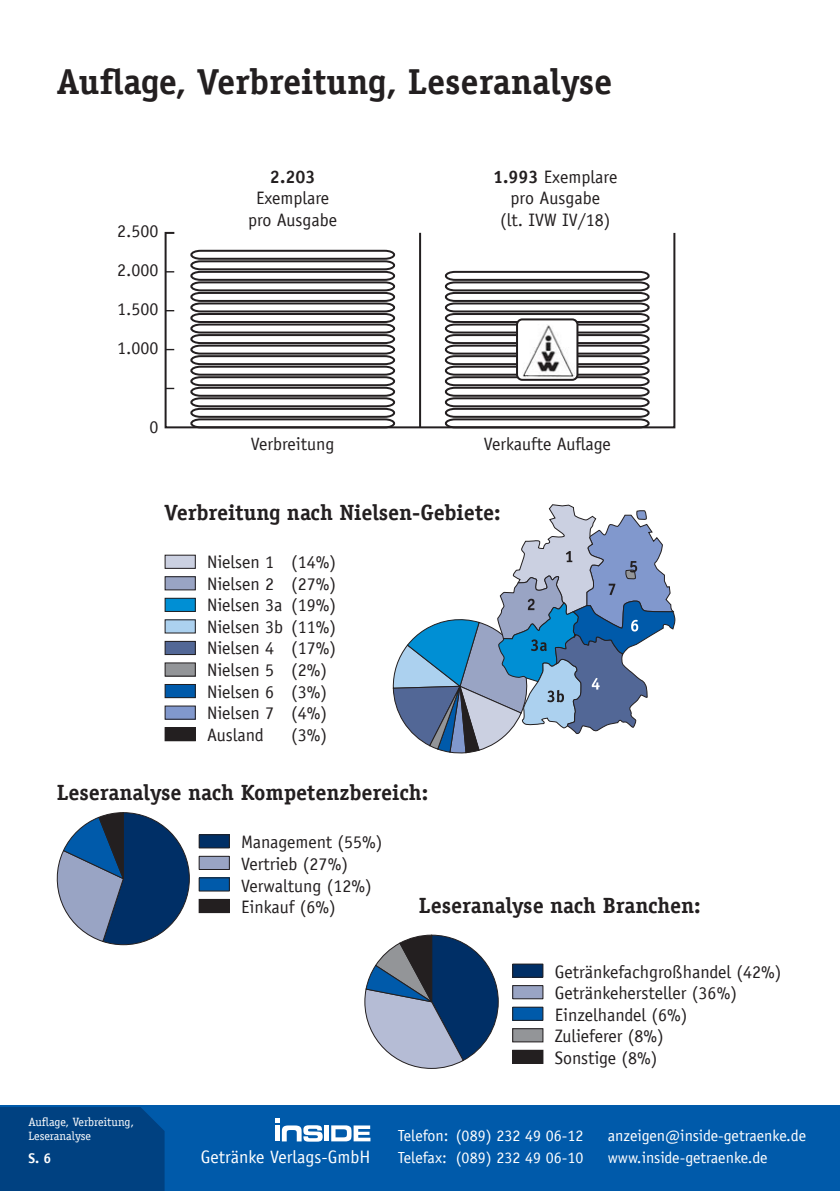
<style>
.page{position:relative;width:840px;height:1191px;background:#fff}
.page>*{position:absolute;margin:0;border:0;box-sizing:border-box;transform-origin:0 0}
.t1{font:700 36px "Officina Serif LT";color:#231f20}
.t2{font:700 22px "Officina Serif LT";color:#231f20}
.t3{font:18px/21.6px "Officina Sans LT";color:#231f20}
.t4{font:18px "Officina Sans LT";color:#fff}
.t5{font:700 18px "Officina Sans LT";color:#231f20}
.t6{font:16px/21.6px "Officina Sans LT";color:#fff}
.t7{font:700 14px "Officina Sans LT";color:#fff}
.t8{font:12px/14.4px "Officina Serif LT";color:#fff}
.s1{font-weight:700}
</style>
<div class="page">
<div style="left:0;top:1106px;width:839px;height:85px;background:#005aaa"></div>
<div style="left:0;top:1107px;width:164px;height:84px;background:#004181"></div>
<svg style="left:275px;top:1118px;width:47px;height:23px"></svg>
<div style="left:324px;top:1125px;width:5px;height:16px;background:#fff"></div>
<svg style="left:331px;top:1125px;width:39px;height:16px"></svg>
<svg style="left:164px;top:231px;width:512px;height:198px"></svg>
<hr style="left:419px;top:233px;width:2px;height:194px;background:#231f20">
<svg style="left:189px;top:249px;width:207px;height:180px"></svg>
<svg style="left:392px;top:504px;width:283px;height:249px"></svg>
<div style="left:165px;top:555px;width:30px;height:13px;background:#cbd0e1"></div>
<div style="left:164px;top:554px;width:32px;height:15px;border:1px solid #231f20"></div>
<div style="left:165px;top:577px;width:30px;height:13px;background:#99a4c4"></div>
<div style="left:164px;top:576px;width:32px;height:14px;border:1px solid #231f20"></div>
<div style="left:165px;top:598px;width:30px;height:13px;background:#008fd4"></div>
<div style="left:164px;top:598px;width:32px;height:14px;border:1px solid #231f20"></div>
<div style="left:165px;top:620px;width:30px;height:13px;background:#acd1ef"></div>
<div style="left:165px;top:641px;width:30px;height:13px;background:#526796"></div>
<div style="left:164px;top:641px;width:32px;height:14px;border:1px solid #231f20"></div>
<div style="left:165px;top:663px;width:30px;height:13px;background:#939598"></div>
<div style="left:164px;top:662px;width:32px;height:14px;border:1px solid #231f20"></div>
<div style="left:165px;top:684px;width:30px;height:13px;background:#005aaa"></div>
<div style="left:164px;top:684px;width:32px;height:14px;border:1px solid #231f20"></div>
<div style="left:165px;top:706px;width:30px;height:13px;background:#8198cd"></div>
<div style="left:165px;top:727px;width:30px;height:13px;background:#231f20"></div>
<div style="left:164px;top:727px;width:32px;height:14px;border:1px solid #231f20"></div>
<div style="left:199px;top:834px;width:30px;height:14px;background:#002f66"></div>
<div style="left:198px;top:834px;width:32px;height:14px;border:1px solid #231f20"></div>
<div style="left:199px;top:856px;width:30px;height:13px;background:#99a4c4"></div>
<div style="left:198px;top:855px;width:32px;height:15px;border:1px solid #231f20"></div>
<div style="left:199px;top:878px;width:30px;height:13px;background:#005aaa"></div>
<div style="left:198px;top:877px;width:32px;height:14px;border:1px solid #231f20"></div>
<div style="left:199px;top:899px;width:30px;height:13px;background:#231f20"></div>
<div style="left:198px;top:899px;width:32px;height:14px;border:1px solid #231f20"></div>
<svg style="left:56px;top:812px;width:133px;height:133px"></svg>
<svg style="left:364px;top:934px;width:135px;height:135px"></svg>
<div style="left:512px;top:964px;width:30px;height:13px;background:#002f66"></div>
<div style="left:512px;top:963px;width:31px;height:14px;border:1px solid #231f20"></div>
<div style="left:512px;top:985px;width:30px;height:13px;background:#99a4c4"></div>
<div style="left:512px;top:985px;width:31px;height:14px;border:1px solid #231f20"></div>
<div style="left:512px;top:1007px;width:30px;height:13px;background:#005aaa"></div>
<div style="left:512px;top:1006px;width:31px;height:14px;border:1px solid #231f20"></div>
<div style="left:512px;top:1028px;width:30px;height:14px;background:#939598"></div>
<div style="left:512px;top:1028px;width:31px;height:14px;border:1px solid #231f20"></div>
<div style="left:512px;top:1050px;width:30px;height:13px;background:#231f20"></div>
<div style="left:512px;top:1049px;width:31px;height:15px;border:1px solid #231f20"></div>
<h1 class="t1" style="left:57px;top:59px;width:556px">Auflage, Verbreitung, Leseranalyse</h1>
<p class="t3" style="left:117px;top:212px;width:43px;line-height:39px;text-align:justify">2.500<br>2.000<br>1.500<br>1.000</p>
<p class="t3" style="left:149px;top:416px;width:10px">0</p>
<p class="t5" style="left:270px;top:165px;width:47px">2.203</p>
<p class="t3" style="left:248px;top:187px;width:91px;text-align:center">Exemplare pro Ausgabe</p>
<p class="t3" style="left:493px;top:166px;width:126px;text-align:center"><span class="s1">1.993</span> Exemplare pro Ausgabe<br>(lt. IVW IV/18)</p>
<p class="t3" style="left:251px;top:433px;width:85px">Verbreitung</p>
<p class="t3" style="left:483px;top:433px;width:129px">Verkaufte Auflage</p>
<p class="t2" style="left:164px;top:499px;width:337px">Verbreitung nach Nielsen-Gebiete:</p>
<p class="t3" style="left:207px;top:551px;width:130px">Nielsen 1 (14%)<br>Nielsen 2 (27%)<br>Nielsen 3a (19%)<br>Nielsen 3b (11%)<br>Nielsen 4 (17%)<br>Nielsen 5 (2%)<br>Nielsen 6 (3%)<br>Nielsen 7 (4%)<br>Ausland</p>
<p class="t3" style="left:291px;top:724px;width:37px">(3%)</p>
<p class="t2" style="left:57px;top:778px;width:373px">Leseranalyse nach Kompetenzbereich:</p>
<p class="t3" style="left:241px;top:831px;width:143px">Management (55%)<br>Vertrieb (27%)<br>Verwaltung (12%)<br>Einkauf (6%)</p>
<p class="t2" style="left:418px;top:892px;width:283px">Leseranalyse nach Branchen:</p>
<p class="t8" style="left:28px;top:1114px;width:107px">Auflage, Verbreitung,<br>Leseranalyse</p>
<p class="t7" style="left:28px;top:1149px;width:24px">S. 6</p>
<p class="t3" style="left:554px;top:961px;width:228px">Getränkefachgroßhandel (42%)<br>Getränkehersteller (36%)<br>Einzelhandel (6%)<br>Zulieferer (8%)<br>Sonstige (8%)</p>
<p class="t6" style="left:397px;top:1124px;width:187px">Telefon: (089) 232 49 06-12</p>
<p class="t4" style="left:201px;top:1146px;width:171px">Getränke Verlags-GmbH</p>
<p class="t6" style="left:397px;top:1146px;width:187px">Telefax: (089) 232 49 06-10</p>
<p class="t6" style="left:607px;top:1124px;width:200px">anzeigen@inside-getraenke.de www.inside-getraenke.de</p>
</div>
